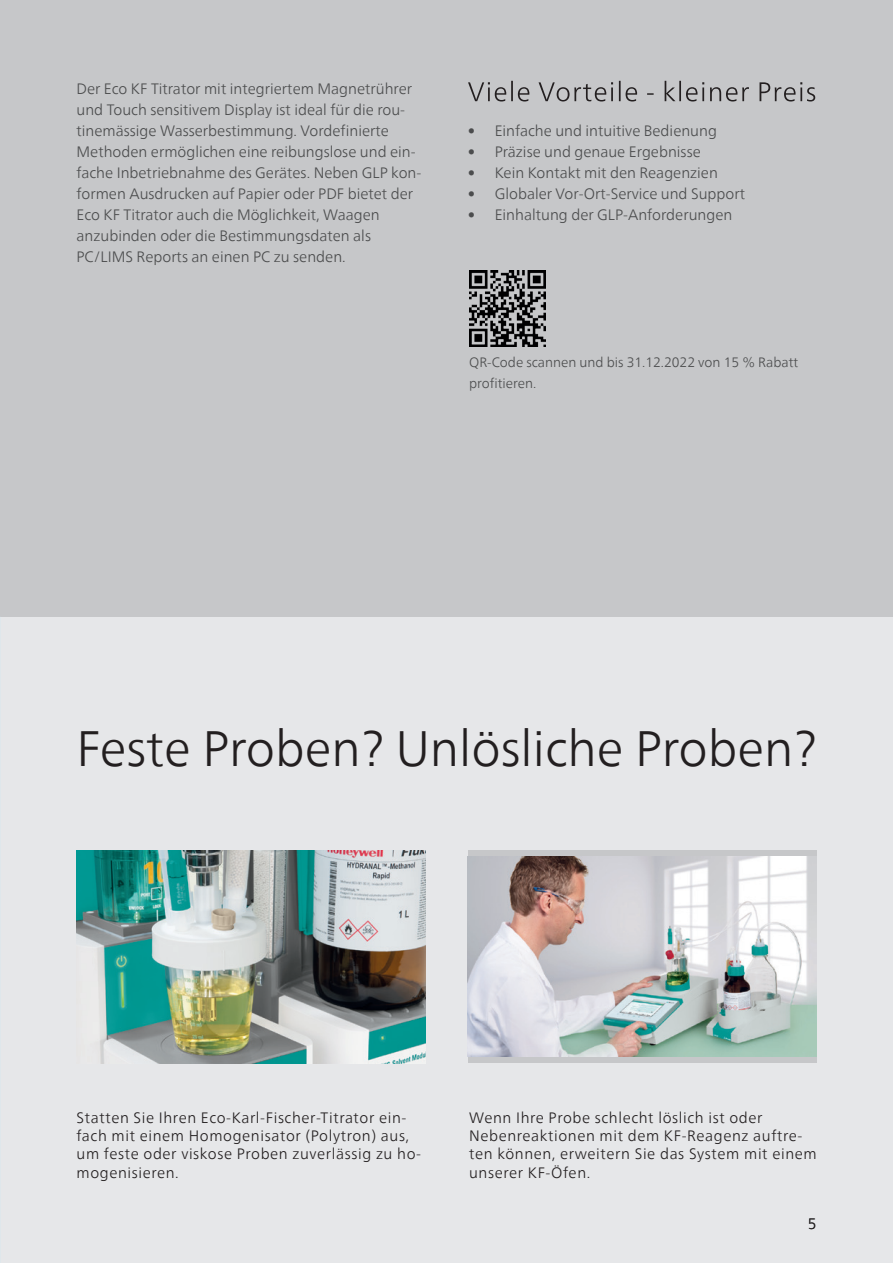
<style>
.page{position:relative;width:893px;height:1263px;background:#fff}
.page>*{position:absolute;margin:0;border:0;box-sizing:border-box;transform-origin:0 0}
.t1{font:300 49.5px "Neue Frutiger World";color:#231f20}
.t2{font:300 15px/21px "Neue Frutiger World";color:#4b4c4d}
.t3{font:300 15px/18px "Neue Frutiger World";letter-spacing:.04em;color:#231f20}
.t4{font:300 13.5px/21px "Neue Frutiger World";color:#4b4c4d}
</style>
<div class="page">
<div style="left:0;top:617px;width:893px;height:646px;background:#e6e7e9"></div>
<div style="left:0;top:0;width:893px;height:617px;background:#c6c7c9"></div>
<img style="left:77px;top:850px;width:348px;height:213px">
<div style="left:468px;top:850px;width:348px;height:213px;background:#c6c7c9"></div>
<img style="left:468px;top:856px;width:348px;height:201px">
<svg style="left:468px;top:81px;width:347px;height:20px"></svg>
<img style="left:469px;top:271px;width:76px;height:76px">
<p class="t2" style="left:77px;top:79px;width:346px">Der Eco KF Titrator mit integriertem Magnetrührer und Touch sensitivem Display ist ideal für die rou&shy;tinemässige Wasserbestimmung. Vordefinierte Methoden ermöglichen eine reibungslose und ein&shy;fache Inbetriebnahme des Gerätes. Neben GLP kon&shy;formen Ausdrucken auf Papier oder PDF bietet der Eco KF Titrator auch die Möglichkeit, Waagen anzubinden oder die Bestimmungsdaten als PC/LIMS Reports an einen PC zu senden.</p>
<p class="t2" style="left:468px;top:121px;width:251px">• Einfache und intuitive Bedienung</p>
<p class="t2" style="left:468px;top:142px;width:235px">• Präzise und genaue Ergebnisse</p>
<p class="t2" style="left:468px;top:163px;width:252px">• Kein Kontakt mit den Reagenzien</p>
<p class="t2" style="left:468px;top:184px;width:279px">• Globaler Vor-Ort-Service und Support</p>
<p class="t2" style="left:468px;top:205px;width:266px">• Einhaltung der GLP-Anforderungen</p>
<p class="t4" style="left:469px;top:352px;width:331px">QR-Code scannen und bis 31.12.2022 von 15 % Rabatt profitieren.</p>
<h1 class="t1" style="left:77px;top:710px;width:742px">Feste Proben? Unlösliche Proben?</h1>
<p class="t3" style="left:77px;top:1109px;width:346px">Statten Sie Ihren Eco-Karl-Fischer-Titrator ein&shy;fach mit einem Homogenisator (Polytron) aus, um feste oder viskose Proben zuverlässig zu ho&shy;mogenisieren.</p>
<p class="t3" style="left:469px;top:1109px;width:349px">Wenn Ihre Probe schlecht löslich ist oder Nebenreaktionen mit dem KF-Reagenz auftre&shy;ten können, erweitern Sie das System mit einem unserer KF-Öfen.</p>
<p class="t3" style="left:808px;top:1214px;width:10px">5</p>
</div>
